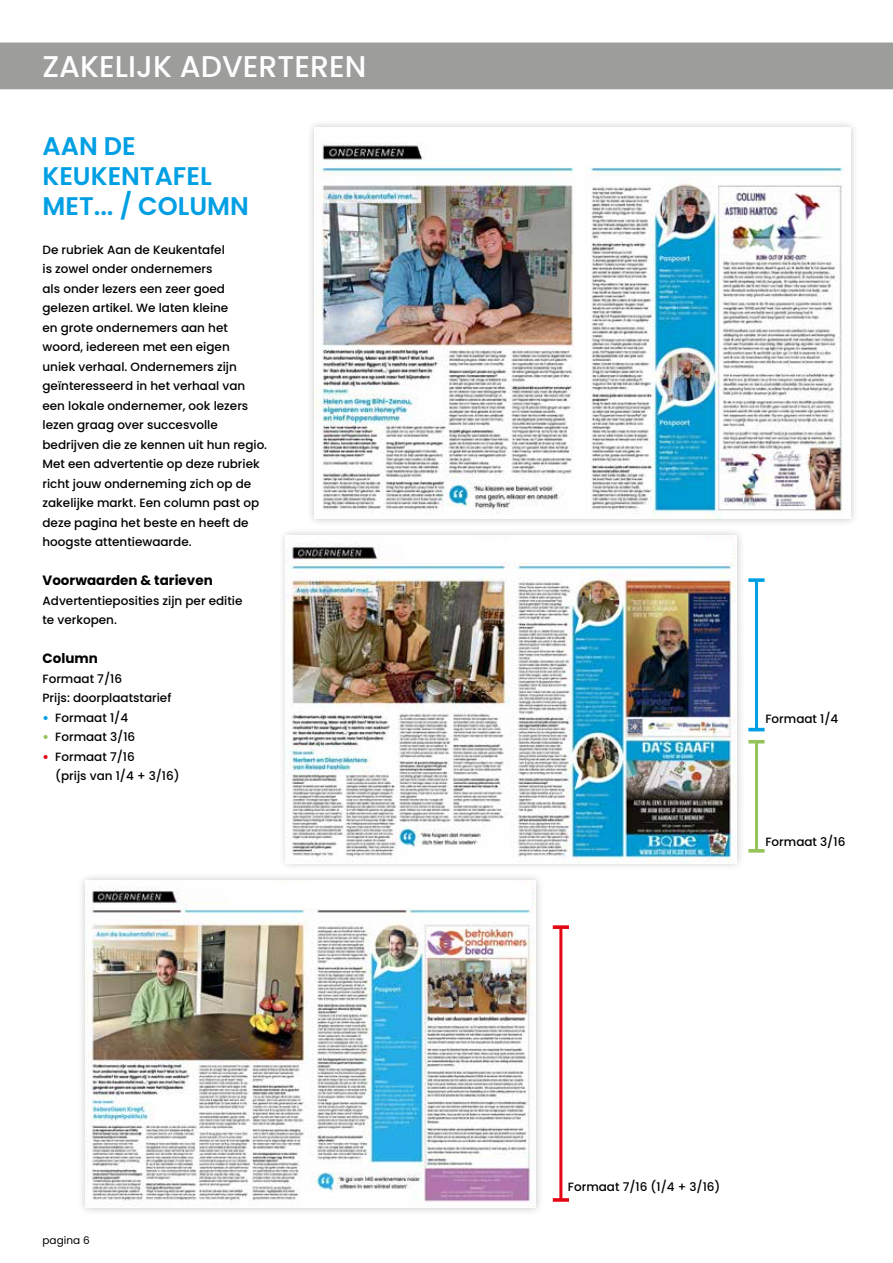
<style>
.page{position:relative;width:893px;height:1263px;background:#fff}
.page>*{position:absolute;margin:0;border:0;box-sizing:border-box;transform-origin:0 0}
.t1{font:500 30px "Poppins";color:#fff}
.t2{font:600 25.5px/30px "Poppins";color:#009fe3}
.t3{font:700 13.5px "Poppins";color:#000}
.t4{font:500 12px/19.5px "Poppins";color:#000}
.t5{font:10.5px "Poppins";color:#000}
.s1{font-weight:900;color:#009fe3}
.s2{font-weight:900;color:#96c45b}
.s3{font-weight:900;color:#e30613}
</style>
<div class="page">
<div style="left:0;top:43px;width:893px;height:46px;background:#9d9d9c"></div>
<div style="left:278px;top:527px;width:467px;height:344px;background:#000;opacity:.22"></div>
<img style="left:286px;top:536px;width:225px;height:327px">
<img style="left:511px;top:536px;width:226px;height:327px">
<div style="left:404px;top:541px;width:328px;height:21px;background:#fff"></div>
<div style="left:77px;top:872px;width:467px;height:344px;background:#000;opacity:.22"></div>
<img style="left:85px;top:880px;width:225px;height:328px">
<img style="left:310px;top:880px;width:226px;height:328px">
<div style="left:230px;top:884px;width:300px;height:24px;background:#fff"></div>
<div style="left:306px;top:119px;width:553px;height:408px;background:#000;opacity:.22"></div>
<img style="left:315px;top:128px;width:265px;height:390px">
<img style="left:584px;top:128px;width:266px;height:390px">
<div style="left:481px;top:132px;width:364px;height:34px;background:#fff"></div>
<hr style="left:559px;top:927px;width:3px;height:273px;background:#e30613">
<svg style="left:553px;top:925px;width:16px;height:4px"></svg>
<svg style="left:553px;top:1198px;width:16px;height:4px"></svg>
<hr style="left:755px;top:580px;width:3px;height:150px;background:#009fe3">
<svg style="left:748px;top:578px;width:17px;height:4px"></svg>
<hr style="left:748px;top:728px;width:17px;height:3px;background:#009fe3">
<hr style="left:755px;top:742px;width:3px;height:109px;background:#96c45b">
<hr style="left:748px;top:740px;width:17px;height:3px;background:#96c45b">
<svg style="left:748px;top:849px;width:17px;height:4px"></svg>
<h1 class="t1" style="left:43px;top:49px;width:325px">ZAKELIJK ADVERTEREN</h1>
<h2 class="t2" style="left:43px;top:131px;width:208px">AAN DE<br>KEUKENTAFEL<br>MET... / COLUMN</h2>
<p class="t4" style="left:43px;top:240px;width:226px">De rubriek Aan de Keukentafel<br>is zowel onder ondernemers<br>als onder lezers een zeer goed gelezen artikel. We laten kleine<br>en grote ondernemers aan het woord, iedereen met een eigen<br>uniek verhaal. Ondernemers zijn geïnteresseerd in het verhaal van een lokale ondernemer, ook lezers lezen graag over succesvolle bedrijven die ze kennen uit hun regio.<br>Met een advertentie op deze rubriek richt jouw onderneming zich op de zakelijke markt. Een column past op deze pagina het beste en heeft de hoogste attentiewaarde.</p>
<p class="t3" style="left:43px;top:572px;width:172px">Voorwaarden &amp; tarieven</p>
<p class="t4" style="left:43px;top:591px;width:201px">Advertentieposities zijn per editie te verkopen.</p>
<p class="t3" style="left:43px;top:650px;width:57px">Column</p>
<p class="t4" style="left:43px;top:669px;width:130px">Formaat 7/16<br>Prijs: doorplaatstarief</p>
<p class="t4" style="left:43px;top:708px;width:87px"><span class="s1">•</span> Formaat 1/4</p>
<p class="t4" style="left:43px;top:727px;width:94px"><span class="s2">•</span> Formaat 3/16</p>
<p class="t4" style="left:55px;top:747px;width:126px;text-indent:-13px"><span class="s3">•</span> Formaat 7/16<br>(prijs van 1/4 + 3/16)</p>
<p class="t5" style="left:43px;top:1234px;width:49px">pagina 6</p>
<p class="t4" style="left:765px;top:709px;width:74px">Formaat 1/4</p>
<p class="t4" style="left:765px;top:832px;width:81px">Formaat 3/16</p>
<p class="t4" style="left:568px;top:1177px;width:154px">Formaat 7/16 (1/4 + 3/16)</p>
</div>
